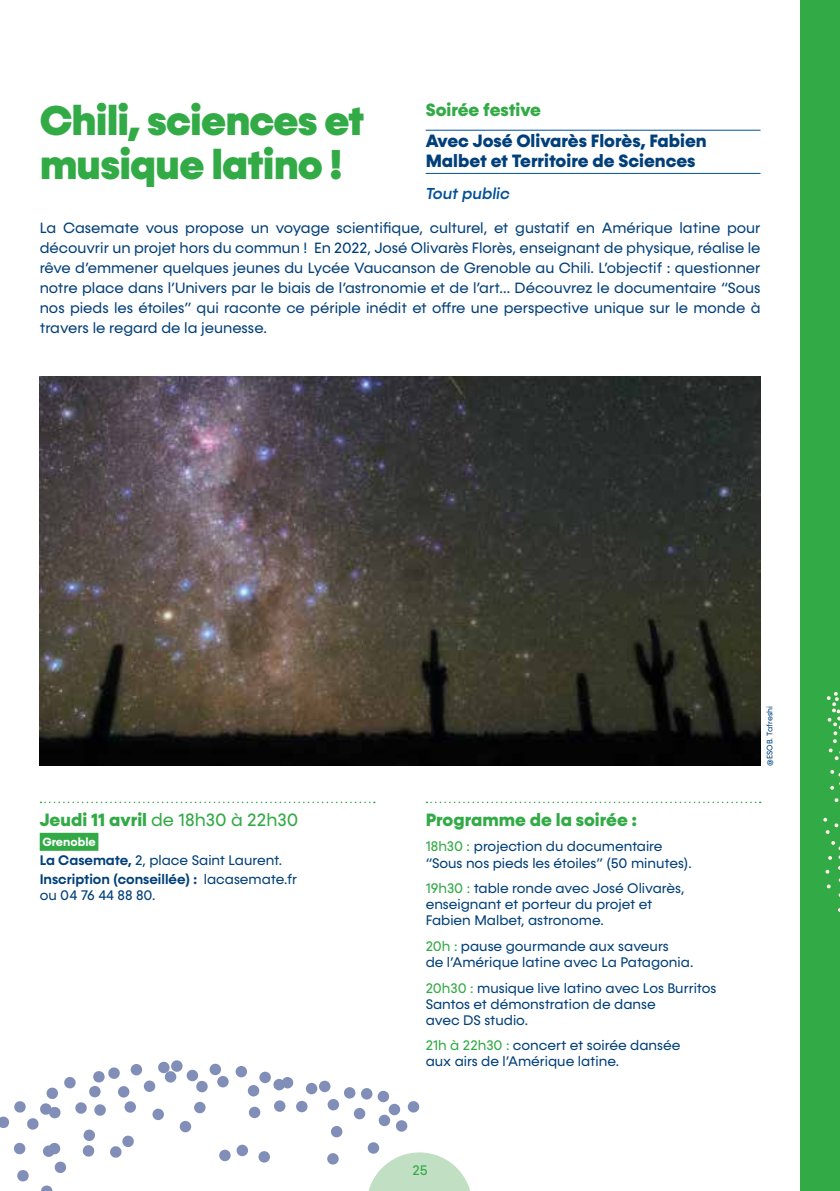
<style>
.page{position:relative;width:840px;height:1191px;background:#fff}
.page>*{position:absolute;margin:0;border:0;box-sizing:border-box;transform-origin:0 0}
.t1{font:900 42px/44px "Konnect";letter-spacing:-.02em;color:#32aa46}
.t2{font:800 18px/20px "Konnect";color:#003f7a}
.t3{font:800 18px "Konnect";color:#32aa46}
.t4{font:18px "Konnect";color:#32aa46}
.t5{font:italic 500 16px "Konnect";color:#005098}
.t6{font:15px/20px "Konnect";color:#003f7a;text-align:justify}
.t7{font:14px/16px "Konnect";color:#003f7a}
.t8{font:600 14px/18.8px "Konnect";color:#003f7a}
.t9{font:14px "Konnect";color:#32aa46}
.t10{font:700 12px "Konnect";color:#fff}
.t11{font:8px "Konnect";color:#003f7a}
.s1{font-weight:800}
.s2{font-weight:400}
.s3{color:#32aa46}
</style>
<div class="page">
<div style="left:0;top:0;width:839px;height:1191px;background:#32aa46"></div>
<div style="left:0;top:0;width:799px;height:1191px;background:#fff"></div>
<svg style="left:0;top:1067px;width:134px;height:124px"></svg>
<svg style="left:118px;top:1085px;width:12px;height:12px"></svg>
<div style="left:124px;top:1101px;width:12px;height:12px;background:#818fb8;border-radius:50%"></div>
<div style="left:130px;top:1063px;width:12px;height:12px;background:#818fb8;border-radius:50%"></div>
<div style="left:247px;top:1084px;width:12px;height:12px;background:#818fb8;border-radius:50%"></div>
<div style="left:143px;top:1080px;width:12px;height:12px;background:#818fb8;border-radius:50%"></div>
<div style="left:152px;top:1108px;width:12px;height:12px;background:#818fb8;border-radius:50%"></div>
<div style="left:158px;top:1061px;width:12px;height:12px;background:#818fb8;border-radius:50%"></div>
<div style="left:164px;top:1071px;width:12px;height:11px;background:#818fb8;border-radius:50%"></div>
<div style="left:171px;top:1060px;width:12px;height:12px;background:#818fb8;border-radius:50%"></div>
<div style="left:179px;top:1120px;width:12px;height:12px;background:#818fb8;border-radius:50%"></div>
<div style="left:186px;top:1069px;width:12px;height:12px;background:#818fb8;border-radius:50%"></div>
<div style="left:194px;top:1101px;width:12px;height:12px;background:#818fb8;border-radius:50%"></div>
<div style="left:196px;top:1080px;width:12px;height:12px;background:#818fb8;border-radius:50%"></div>
<div style="left:209px;top:1063px;width:12px;height:12px;background:#818fb8;border-radius:50%"></div>
<div style="left:217px;top:1076px;width:11px;height:11px;background:#818fb8;border-radius:50%"></div>
<div style="left:219px;top:1149px;width:12px;height:12px;background:#818fb8;border-radius:50%"></div>
<div style="left:235px;top:1065px;width:12px;height:12px;background:#818fb8;border-radius:50%"></div>
<div style="left:236px;top:1144px;width:12px;height:12px;background:#818fb8;border-radius:50%"></div>
<div style="left:248px;top:1106px;width:12px;height:12px;background:#818fb8;border-radius:50%"></div>
<div style="left:259px;top:1071px;width:12px;height:12px;background:#818fb8;border-radius:50%"></div>
<div style="left:258px;top:1151px;width:12px;height:11px;background:#818fb8;border-radius:50%"></div>
<div style="left:273px;top:1078px;width:12px;height:12px;background:#818fb8;border-radius:50%"></div>
<div style="left:281px;top:1076px;width:12px;height:12px;background:#818fb8;border-radius:50%"></div>
<div style="left:273px;top:1100px;width:12px;height:12px;background:#818fb8;border-radius:50%"></div>
<div style="left:296px;top:1100px;width:11px;height:12px;background:#818fb8;border-radius:50%"></div>
<div style="left:305px;top:1082px;width:12px;height:12px;background:#818fb8;border-radius:50%"></div>
<div style="left:318px;top:1080px;width:12px;height:12px;background:#818fb8;border-radius:50%"></div>
<div style="left:330px;top:1125px;width:12px;height:12px;background:#818fb8;border-radius:50%"></div>
<div style="left:327px;top:1098px;width:12px;height:12px;background:#818fb8;border-radius:50%"></div>
<div style="left:327px;top:1152px;width:12px;height:12px;background:#818fb8;border-radius:50%"></div>
<svg style="left:343px;top:1086px;width:12px;height:12px"></svg>
<div style="left:353px;top:1107px;width:12px;height:12px;background:#818fb8;border-radius:50%"></div>
<svg style="left:360px;top:1087px;width:12px;height:12px"></svg>
<div style="left:377px;top:1090px;width:12px;height:12px;background:#818fb8;border-radius:50%"></div>
<div style="left:367px;top:1142px;width:12px;height:12px;background:#818fb8;border-radius:50%"></div>
<div style="left:378px;top:1114px;width:12px;height:12px;background:#818fb8;border-radius:50%"></div>
<div style="left:388px;top:1103px;width:12px;height:12px;background:#818fb8;border-radius:50%"></div>
<div style="left:395px;top:1120px;width:12px;height:12px;background:#818fb8;border-radius:50%"></div>
<svg style="left:407px;top:1100px;width:12px;height:12px"></svg>
<svg style="left:834px;top:798px;width:4px;height:4px"></svg>
<svg style="left:823px;top:817px;width:15px;height:17px"></svg>
<svg style="left:825px;top:841px;width:14px;height:55px"></svg>
<svg style="left:830px;top:770px;width:9px;height:20px"></svg>
<svg style="left:826px;top:691px;width:14px;height:69px"></svg>
<hr style="left:425px;top:130px;width:335px;height:1px;background:#005098">
<hr style="left:425px;top:173px;width:335px;height:1px;background:#005098">
<svg style="left:40px;top:801px;width:334px;height:2px"></svg>
<div style="left:40px;top:833px;width:58px;height:18px;background:#32aa46"></div>
<svg style="left:426px;top:801px;width:334px;height:2px"></svg>
<img style="left:40px;top:376px;width:720px;height:389px">
<svg style="left:368px;top:1152px;width:102px;height:39px"></svg>
<h1 class="t1" style="left:40px;top:99px;width:326px">Chili, sciences et musique latino !</h1>
<p class="t3" style="left:425px;top:99px;width:117px">Soirée festive</p>
<p class="t2" style="left:425px;top:132px;width:282px">Avec José Olivarès Florès, Fabien<br>Malbet et Territoire de Sciences</p>
<p class="t5" style="left:425px;top:184px;width:86px">Tout public</p>
<p class="t6" style="left:40px;top:218px;width:722px">La Casemate vous propose un voyage scientifique, culturel, et gustatif en Amérique latine pour découvrir un projet hors du commun ! En 2022, José Olivarès Florès, enseignant de physique, réalise le rêve d’emmener quelques jeunes du Lycée Vaucanson de Grenoble au Chili. L’objectif : questionner notre place dans l’Univers par le biais de l’astronomie et de l’art… Découvrez le documentaire “Sous nos pieds les étoiles” qui raconte ce périple inédit et offre une perspective unique sur le monde à travers le regard de la jeunesse.</p>
<p class="t4" style="left:40px;top:809px;width:260px"><span class="s1">Jeudi 11 avril</span> de 18h30 à 22h30</p>
<p class="t10" style="left:42px;top:834px;width:55px">Grenoble</p>
<p class="t8" style="left:40px;top:850px;width:259px">La Casemate, <span class="s2">2, place Saint Laurent.<br></span>Inscription (conseillée) : <span class="s2">lacasemate.fr</span></p>
<p class="t7" style="left:40px;top:887px;width:117px">ou 04 76 44 88 80.</p>
<p class="t3" style="left:425px;top:808px;width:212px">Programme de la soirée :</p>
<p class="t7" style="left:425px;top:839px;width:267px"><span class="s3">18h30 :</span> projection du documentaire “Sous nos pieds les étoiles” (50 minutes).</p>
<p class="t7" style="left:425px;top:880px;width:260px"><span class="s3">19h30 :</span> table ronde avec José Olivarès, enseignant et porteur du projet et<br>Fabien Malbet, astronome.</p>
<p class="t7" style="left:425px;top:938px;width:269px"><span class="s3">20h :</span> pause gourmande aux saveurs<br>de l’Amérique latine avec La Patagonia.</p>
<p class="t7" style="left:425px;top:980px;width:292px"><span class="s3">20h30 :</span> musique live latino avec Los Burritos<br>Santos et démonstration de danse<br>avec DS studio.</p>
<p class="t7" style="left:425px;top:1037px;width:256px"><span class="s3">21h à 22h30 :</span> concert et soirée dansée aux airs de l’Amérique latine.</p>
<p class="t9" style="left:412px;top:1161px;width:17px">25</p>
<p class="t11" style="left:764px;top:765px;width:61px;rotate:-90deg">@ESOB. Tafreshi</p>
</div>
